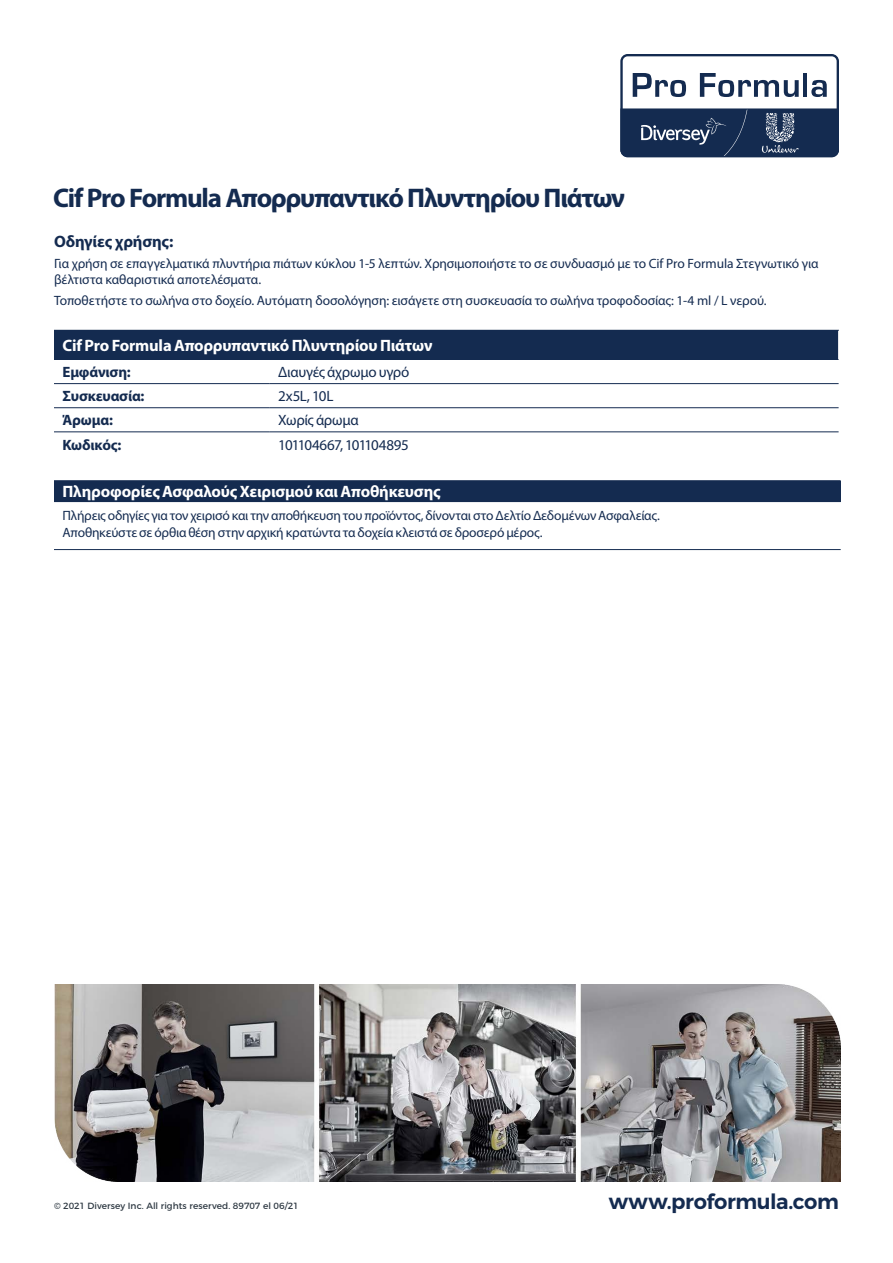
<style>
.page{position:relative;width:893px;height:1263px;background:#fff}
.page>*{position:absolute;margin:0;border:0;box-sizing:border-box;transform-origin:0 0}
.Main_Product_Head_Wh{font:700 27px "Myriad Pro";letter-spacing:-.045em;color:#142b50}
.t1{font:600 21px "Montserrat";letter-spacing:-.02em;color:#142b50}
.Table_Heads_Bold_Whi{font:700 16.5px "Myriad Pro";letter-spacing:-.01em;color:#fff}
.Subheads_Blue{font:700 16.5px "Myriad Pro";letter-spacing:-.01em;color:#142b50}
.Table_Text_Black{font:15px "Myriad Pro";letter-spacing:-.02em;color:#142b50}
.Table_Text_Black-2{font:700 15px "Myriad Pro";letter-spacing:-.01em;color:#142b50}
.Table_Text_Black-3{font:15px "Myriad Pro";letter-spacing:-.055em;color:#142b50}
.Text_Regular_No_Bull{font:13.5px/16.2px "Myriad Pro";letter-spacing:-.005em;color:#142b50}
.Table_Text_Black-4{font:13.5px/16.5px "Myriad Pro";letter-spacing:-.015em;color:#142b50}
.t2{font:9px "Montserrat";letter-spacing:.005em;color:#2c3741}
</style>
<div class="page">
<img style="left:54px;top:984px;width:786px;height:197px">
<svg style="left:620px;top:54px;width:219px;height:103px"></svg>
<div style="left:54px;top:330px;width:785px;height:29px;background:#142b50"></div>
<hr style="left:54px;top:383px;width:216px;height:1px;background:#142b50">
<hr style="left:270px;top:383px;width:569px;height:1px;background:#142b50">
<hr style="left:54px;top:407px;width:216px;height:1px;background:#142b50">
<hr style="left:270px;top:407px;width:569px;height:1px;background:#142b50">
<hr style="left:54px;top:431px;width:216px;height:1px;background:#142b50">
<hr style="left:270px;top:431px;width:569px;height:1px;background:#142b50">
<svg style="left:838px;top:331px;width:1px;height:28px"></svg>
<div style="left:54px;top:481px;width:787px;height:21px;background:#142b50"></div>
<hr style="left:54px;top:480px;width:787px;height:1px;background:#142b50">
<hr style="left:54px;top:549px;width:787px;height:1px;background:#142b50">
<p class="Main_Product_Head_Wh" style="left:53px;top:181px;width:573px">Cif Pro Formula Απορρυπαντικό Πλυντηρίου Πιάτων</p>
<p class="Subheads_Blue" style="left:54px;top:231px;width:121px">Οδηγίες χρήσης:</p>
<p class="Text_Regular_No_Bull" style="left:54px;top:255px;width:766px">Για χρήση σε επαγγελματικά πλυντήρια πιάτων κύκλου 1-5 λεπτών. Χρησιμοποιήστε το σε συνδυασμό με το Cif Pro Formula Στεγνωτικό για βέλτιστα καθαριστικά αποτελέσματα.</p>
<p class="Text_Regular_No_Bull" style="left:54px;top:292px;width:714px">Τοποθετήστε το σωλήνα στο δοχείο. Αυτόματη δοσολόγηση: εισάγετε στη συσκευασία το σωλήνα τροφοδοσίας: 1-4 ml / L νερού.</p>
<p class="Table_Heads_Bold_Whi" style="left:63px;top:335px;width:371px">Cif Pro Formula Απορρυπαντικό Πλυντηρίου Πιάτων</p>
<p class="Table_Text_Black-2" style="left:63px;top:362px;width:70px">Εμφάνιση:</p>
<p class="Table_Text_Black" style="left:278px;top:363px;width:133px">Διαυγές άχρωμο υγρό</p>
<p class="Table_Text_Black-2" style="left:63px;top:386px;width:84px">Συσκευασία:</p>
<p class="Table_Text_Black" style="left:278px;top:387px;width:57px">2x5L, 10L</p>
<p class="Table_Text_Black-2" style="left:63px;top:411px;width:52px">Άρωμα:</p>
<p class="Table_Text_Black" style="left:278px;top:411px;width:82px">Χωρίς άρωμα</p>
<p class="Table_Text_Black-2" style="left:63px;top:435px;width:60px">Κωδικός:</p>
<p class="Table_Text_Black-3" style="left:278px;top:435px;width:132px">101104667, 101104895</p>
<p class="Table_Heads_Bold_Whi" style="left:63px;top:481px;width:380px">Πληροφορίες Ασφαλούς Χειρισμού και Αποθήκευσης</p>
<p class="Table_Text_Black-4" style="left:63px;top:507px;width:599px">Πλήρεις οδηγίες για τον χειρισό και την αποθήκευση του προϊόντος, δίνονται στο Δελτίο Δεδομένων Ασφαλείας.<br>Αποθηκεύστε σε όρθια θέση στην αρχική κρατώντα τα δοχεία κλειστά σε δροσερό μέρος.</p>
<p class="t2" style="left:54px;top:1198px;width:246px">© 2021 Diversey Inc. All rights reserved. 89707 el 06/21</p>
<h2 class="t1" style="left:609px;top:1188px;width:232px">www.proformula.com</h2>
</div>
